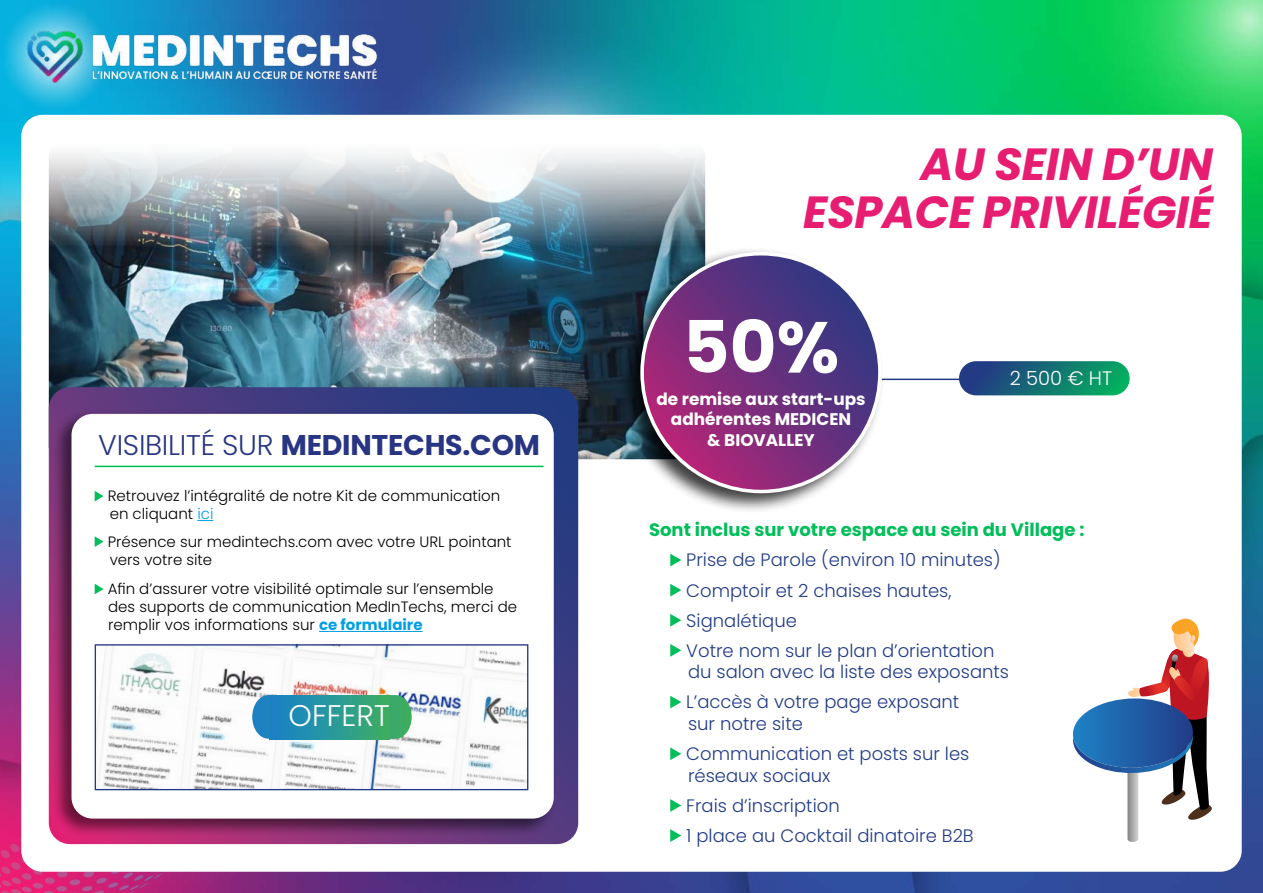
<style>
.page{position:relative;width:1263px;height:893px;background:#fff}
.page>*{position:absolute;margin:0;border:0;box-sizing:border-box;transform-origin:0 0}
.t1{font:700 72px "Poppins";color:#fff}
.t2{font:italic 700 45px "Poppins";letter-spacing:-.01em;color:#e71d72}
.t3{font:300 29.85px "Poppins";color:#fff}
.t4{font:700 28.5px "Poppins";letter-spacing:-.01em;color:#283583}
.t5{font:300 19.5px "Poppins";color:#fff}
.t6{font:300 18px/21.6px "Poppins";color:#213b86}
.t7{font:700 18px "Poppins";color:#00be5a}
.t8{font:700 16.8px/20.2px "Poppins";color:#fff;text-align:center}
.t9{font:300 15px/18px "Poppins";color:#000}
.s1{font-weight:300}
.s2{color:#009fe3}
.s3{font-weight:700;color:#009fe3}
</style>
<div class="page">
<img style="left:0;top:0;width:1263px;height:893px">
<svg style="left:0;top:672px;width:236px;height:221px"></svg>
<div style="left:21px;top:115px;width:1221px;height:757px;background:#fff;border-radius:21px"></div>
<svg style="left:0;top:1px;width:110px;height:110px"></svg>
<hr style="left:882px;top:379px;width:157px;height:1px;background:#213b86">
<svg style="left:670px;top:554px;width:11px;height:12px"></svg>
<svg style="left:670px;top:584px;width:11px;height:12px"></svg>
<svg style="left:670px;top:614px;width:11px;height:13px"></svg>
<svg style="left:670px;top:644px;width:11px;height:13px"></svg>
<svg style="left:670px;top:696px;width:11px;height:12px"></svg>
<svg style="left:670px;top:747px;width:11px;height:13px"></svg>
<svg style="left:670px;top:799px;width:11px;height:13px"></svg>
<svg style="left:670px;top:829px;width:11px;height:13px"></svg>
<svg style="left:1073px;top:618px;width:139px;height:224px"></svg>
<img style="left:49px;top:153px;width:656px;height:306px">
<div style="left:617px;top:247px;width:268px;height:267px;background:#000;opacity:.75"></div>
<svg style="left:642px;top:254px;width:238px;height:237px"></svg>
<div style="left:959px;top:361px;width:171px;height:34px;background:linear-gradient(to right,#263087,#05b15f);border-radius:17px"></div>
<svg style="left:49px;top:387px;width:529px;height:457px"></svg>
<div style="left:52px;top:409px;width:505px;height:428px;background:#000;opacity:.5"></div>
<div style="left:72px;top:414px;width:482px;height:405px;background:#fff;border-radius:21px"></div>
<hr style="left:95px;top:466px;width:448px;height:1px;background:#00be5a">
<img style="left:97px;top:646px;width:429px;height:142px">
<div style="left:95px;top:644px;width:433px;height:146px;border:1px solid #223a84"></div>
<svg style="left:252px;top:695px;width:160px;height:44px"></svg>
<div style="left:270px;top:695px;width:120px;height:44px;background:linear-gradient(to right,#1781cd,#3cae64)"></div>
<svg style="left:95px;top:536px;width:9px;height:11px"></svg>
<hr style="left:319px;top:631px;width:104px;height:1px;background:#009fe3">
<svg style="left:95px;top:584px;width:9px;height:10px"></svg>
<svg style="left:197px;top:520px;width:16px;height:1px"></svg>
<svg style="left:95px;top:491px;width:9px;height:10px"></svg>
<img style="left:21px;top:21px;width:364px;height:69px">
<p class="t4" style="left:98px;top:428px;width:443px"><span class="s1">VISIBILITÉ SUR</span> MEDINTECHS.COM</p>
<p class="t9" style="left:108px;top:487px;width:394px">Retrouvez l’intégralité de notre Kit de communication en cliquant <span class="s2">ici</span></p>
<p class="t9" style="left:108px;top:533px;width:405px">Présence sur medintechs.com avec votre URL pointant vers votre site</p>
<p class="t9" style="left:108px;top:580px;width:411px">Afin d’assurer votre visibilité optimale sur l’ensemble des supports de communication MedInTechs, merci de remplir vos informations sur <span class="s3">ce formulaire</span></p>
<p class="t3" style="left:289px;top:699px;width:102px">OFFERT</p>
<p class="t2" style="left:920px;top:138px;width:294px">AU SEIN D’UN</p>
<p class="t2" style="left:803px;top:186px;width:411px">ESPACE PRIVILÉGIÉ</p>
<p class="t1" style="left:683px;top:306px;width:158px">50%</p>
<p class="t8" style="left:656px;top:389px;width:211px">de remise aux start-ups adhérentes MEDICEN<br>&amp; BIOVALLEY</p>
<p class="t5" style="left:1010px;top:366px;width:104px">2 500 € HT</p>
<p class="t7" style="left:649px;top:520px;width:437px">Sont inclus sur votre espace au sein du Village :</p>
<p class="t6" style="left:686px;top:549px;width:316px">Prise de Parole (environ 10 minutes)</p>
<p class="t6" style="left:686px;top:579px;width:267px">Comptoir et 2 chaises hautes,</p>
<p class="t6" style="left:686px;top:610px;width:112px">Signalétique</p>
<p class="t6" style="left:686px;top:640px;width:324px">Votre nom sur le plan d’orientation du salon avec la liste des exposants</p>
<p class="t6" style="left:686px;top:691px;width:275px">L’accès à votre page exposant sur notre site</p>
<p class="t6" style="left:686px;top:743px;width:285px">Communication et posts sur les réseaux sociaux</p>
<p class="t6" style="left:686px;top:795px;width:155px">Frais d’inscription</p>
<p class="t6" style="left:686px;top:825px;width:289px">1 place au Cocktail dinatoire B2B</p>
</div>
